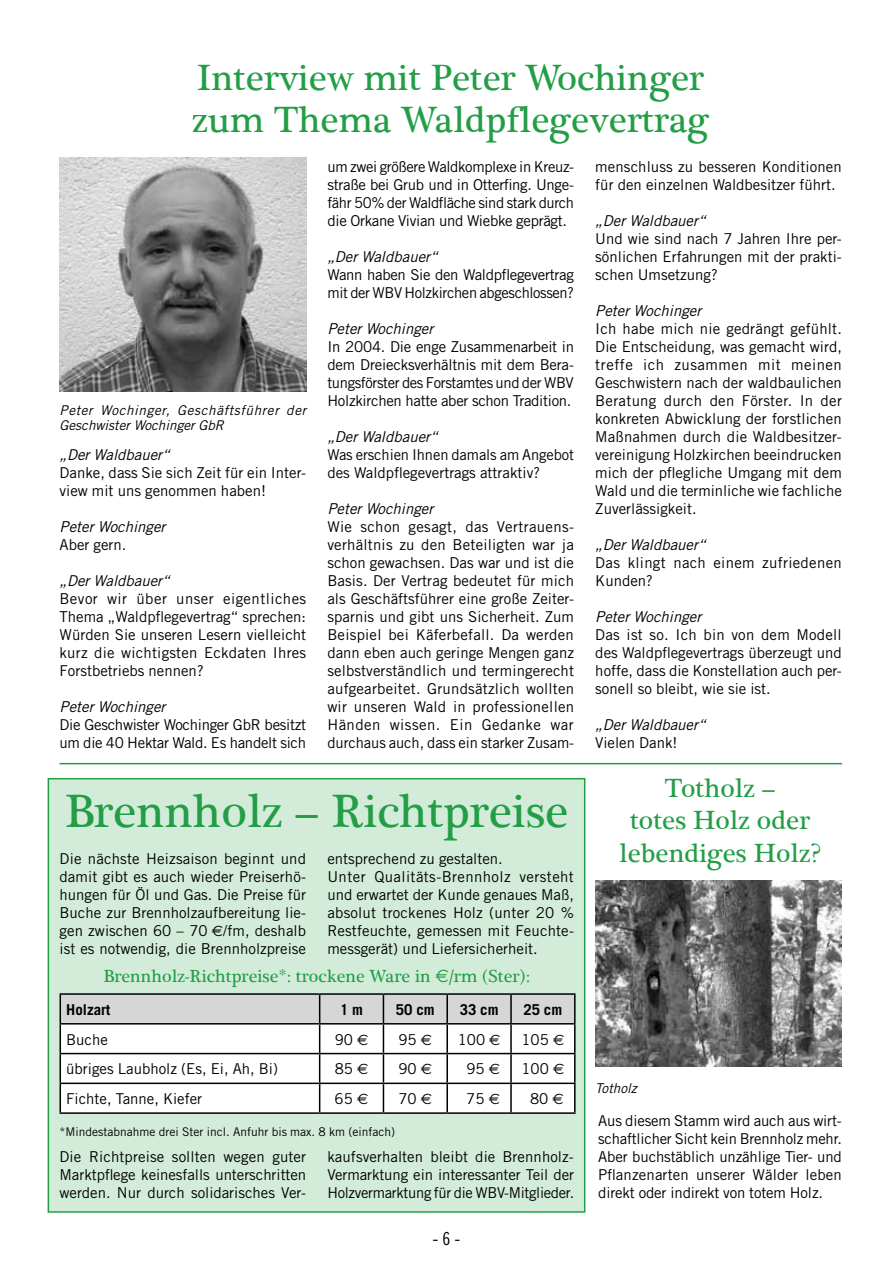
<style>
.page{position:relative;width:893px;height:1263px;background:#fff}
.page>*{position:absolute;margin:0;border:0;box-sizing:border-box;transform-origin:0 0}
.t1{font:48px "Plantagenet Cherokee";color:#239e46}
.t2{font:37.5px/42px "Plantagenet Cherokee";color:#239e46}
.t3{font:27px/32.4px "Plantagenet Cherokee";color:#239e46;text-align:center}
.t4{font:18px "Plantagenet Cherokee";color:#239e46}
.t5{font:18px "Trade Gothic Cond Eighteen";color:#000}
.t6{font:15px/18px "Trade Gothic";color:#000;text-align:justify}
.t7{font:italic 15px "Trade Gothic";color:#000}
.t8{font:15px/18px "Trade Gothic";letter-spacing:-.025em;color:#000}
.t9{font:15px/18px "Trade Gothic";letter-spacing:-.02em;color:#000}
.t10{font:15px/18px "Trade Gothic";letter-spacing:.02em;color:#000}
.t11{font:700 15px "Trade Gothic";color:#000}
.t12{font:italic 13.5px/15px "Trade Gothic";letter-spacing:.045em;color:#000}
.t13{font:italic 13.5px "Trade Gothic";color:#000}
.t14{font:12px "Trade Gothic";color:#000}
.s1{font-family:"Euro Sans"}
</style>
<div class="page">
<div style="left:48px;top:778px;width:537px;height:435px;background:#d3ecda;border:2px solid #239e46"></div>
<img style="left:60px;top:157px;width:246px;height:235px">
<hr style="left:60px;top:993px;width:260px;height:2px;background:#000">
<hr style="left:320px;top:993px;width:63px;height:2px;background:#000">
<hr style="left:383px;top:993px;width:64px;height:2px;background:#000">
<hr style="left:447px;top:993px;width:64px;height:2px;background:#000">
<hr style="left:511px;top:993px;width:65px;height:2px;background:#000">
<hr style="left:574px;top:995px;width:2px;height:28px;background:#000">
<hr style="left:511px;top:1023px;width:65px;height:1px;background:#000">
<hr style="left:574px;top:1024px;width:2px;height:29px;background:#000">
<hr style="left:511px;top:1053px;width:65px;height:1px;background:#000">
<hr style="left:574px;top:1054px;width:2px;height:28px;background:#000">
<svg style="left:60px;top:994px;width:515px;height:118px;background:#e6e6e6"></svg>
<hr style="left:447px;top:1082px;width:64px;height:2px;background:#000">
<hr style="left:446px;top:1084px;width:2px;height:28px;background:#000">
<hr style="left:511px;top:1082px;width:65px;height:2px;background:#000">
<hr style="left:510px;top:1084px;width:2px;height:28px;background:#000">
<hr style="left:574px;top:1084px;width:2px;height:28px;background:#000">
<hr style="left:60px;top:1112px;width:260px;height:2px;background:#000">
<hr style="left:320px;top:1112px;width:63px;height:2px;background:#000">
<hr style="left:383px;top:1112px;width:64px;height:2px;background:#000">
<hr style="left:447px;top:1112px;width:64px;height:2px;background:#000">
<hr style="left:511px;top:1112px;width:65px;height:2px;background:#000">
<hr style="left:60px;top:763px;width:782px;height:1px;background:#239e46">
<img style="left:595px;top:880px;width:247px;height:186px">
<h2 class="t2" style="left:192px;top:58px;width:518px">Interview mit Peter Wochinger zum Thema Waldpflegevertrag</h2>
<p class="t12" style="left:60px;top:402px;width:248px">Peter Wochinger, Geschäftsführer der<br>Geschwister Wochinger GbR</p>
<p class="t7" style="left:60px;top:445px;width:112px">„Der Waldbauer“</p>
<p class="t6" style="left:60px;top:463px;width:248px">Danke, dass Sie sich Zeit für ein Inter&shy;view mit uns genommen haben!</p>
<p class="t7" style="left:60px;top:517px;width:108px">Peter Wochinger</p>
<p class="t6" style="left:60px;top:535px;width:69px">Aber gern.</p>
<p class="t7" style="left:60px;top:571px;width:112px">„Der Waldbauer“</p>
<p class="t6" style="left:60px;top:589px;width:248px">Bevor wir über unser eigentliches Thema „Waldpflegevertrag“ sprechen:<br>Würden Sie unseren Lesern vielleicht kurz die wichtigsten Eckdaten Ihres Forstbetriebs nennen?</p>
<p class="t7" style="left:60px;top:697px;width:108px">Peter Wochinger</p>
<p class="t9" style="left:60px;top:715px;width:248px">Die Geschwister Wochinger GbR besitzt um die 40 Hektar Wald. Es handelt sich</p>
<p class="t6" style="left:327px;top:157px;width:248px">um zwei größere Waldkomplexe in Kreuz&shy;straße bei Grub und in Otterfing. Unge&shy;fähr 50% der Waldfläche sind stark durch die Orkane Vivian und Wiebke geprägt.</p>
<p class="t7" style="left:327px;top:247px;width:112px">„Der Waldbauer“</p>
<p class="t8" style="left:327px;top:265px;width:248px">Wann haben Sie den Waldpflegevertrag mit der WBV Holzkirchen abgeschlossen?</p>
<p class="t7" style="left:327px;top:319px;width:108px">Peter Wochinger</p>
<p class="t6" style="left:327px;top:337px;width:248px">In 2004. Die enge Zusammenarbeit in dem Dreiecksverhältnis mit dem Bera&shy;tungsförster des Forstamtes und der WBV Holzkirchen hatte aber schon Tradition.</p>
<p class="t7" style="left:327px;top:427px;width:112px">„Der Waldbauer“</p>
<p class="t6" style="left:327px;top:445px;width:248px">Was erschien Ihnen damals am Angebot des Waldpflegevertrags attraktiv?</p>
<p class="t7" style="left:327px;top:499px;width:108px">Peter Wochinger</p>
<p class="t6" style="left:327px;top:517px;width:248px">Wie schon gesagt, das Vertrauens&shy;verhältnis zu den Beteiligten war ja schon gewachsen. Das war und ist die Basis. Der Vertrag bedeutet für mich als Geschäftsführer eine große Zeiter&shy;sparnis und gibt uns Sicherheit. Zum Beispiel bei Käferbefall. Da werden dann eben auch geringe Mengen ganz selbstverständlich und termingerecht aufgearbeitet. Grundsätzlich wollten wir unseren Wald in professionellen Händen wissen. Ein Gedanke war durchaus auch, dass ein starker Zusam-</p>
<h1 class="t1" style="left:65px;top:783px;width:505px">Brennholz – Richtpreise</h1>
<p class="t6" style="left:60px;top:850px;width:248px">Die nächste Heizsaison beginnt und damit gibt es auch wieder Preiserhö&shy;hungen für Öl und Gas. Die Preise für Buche zur Brennholzaufbereitung lie&shy;gen zwischen 60 – 70 <span class="s1">€</span>/fm, deshalb ist es notwendig, die Brennholzpreise</p>
<p class="t6" style="left:327px;top:850px;width:248px;text-align:left">entsprechend zu gestalten.<br>Unter Qualitäts-Brennholz versteht und erwartet der Kunde genaues Maß, absolut trockenes Holz (unter 20 % Restfeuchte, gemessen mit Feuchte&shy;messgerät) und Liefersicherheit.</p>
<p class="t4" style="left:104px;top:966px;width:428px">Brennholz-Richtpreise*: trockene Ware in <span class="s1">€</span>/rm (Ster):</p>
<p class="t11" style="left:66px;top:1000px;width:46px">Holzart</p>
<p class="t11" style="left:340px;top:1000px;width:24px">1 m</p>
<p class="t11" style="left:396px;top:1000px;width:40px">50 cm</p>
<p class="t11" style="left:460px;top:1000px;width:40px">33 cm</p>
<p class="t11" style="left:523px;top:1000px;width:40px">25 cm</p>
<p class="t6" style="left:66px;top:1030px;width:43px">Buche</p>
<p class="t6" style="left:335px;top:1030px;width:35px">90 <span class="s1">€</span></p>
<p class="t6" style="left:398px;top:1030px;width:35px">95 <span class="s1">€</span></p>
<p class="t6" style="left:458px;top:1030px;width:44px">100 <span class="s1">€</span></p>
<p class="t6" style="left:521px;top:1030px;width:44px">105 <span class="s1">€</span></p>
<p class="t6" style="left:66px;top:1060px;width:213px">übriges Laubholz (Es, Ei, Ah, Bi)</p>
<p class="t6" style="left:335px;top:1060px;width:35px">85 <span class="s1">€</span></p>
<p class="t6" style="left:398px;top:1060px;width:35px">90 <span class="s1">€</span></p>
<p class="t6" style="left:466px;top:1060px;width:35px">95 <span class="s1">€</span></p>
<p class="t6" style="left:521px;top:1060px;width:44px">100 <span class="s1">€</span></p>
<p class="t6" style="left:66px;top:1089px;width:138px">Fichte, Tanne, Kiefer</p>
<p class="t6" style="left:335px;top:1089px;width:35px">65 <span class="s1">€</span></p>
<p class="t6" style="left:398px;top:1089px;width:35px">70 <span class="s1">€</span></p>
<p class="t6" style="left:466px;top:1089px;width:35px">75 <span class="s1">€</span></p>
<p class="t6" style="left:530px;top:1089px;width:35px">80 <span class="s1">€</span></p>
<p class="t14" style="left:60px;top:1125px;width:337px">*Mindestabnahme drei Ster incl. Anfuhr bis max. 8 km (einfach)</p>
<p class="t6" style="left:60px;top:1147px;width:248px">Die Richtpreise sollten wegen guter Marktpflege keinesfalls unterschritten werden. Nur durch solidarisches Ver-</p>
<p class="t6" style="left:327px;top:1147px;width:248px">kaufsverhalten bleibt die Brennholz-Vermarktung ein interessanter Teil der Holzvermarktung für die WBV-Mitglieder.</p>
<p class="t5" style="left:432px;top:1228px;width:29px">- 6 -</p>
<p class="t6" style="left:595px;top:157px;width:248px">menschluss zu besseren Konditionen für den einzelnen Waldbesitzer führt.</p>
<p class="t7" style="left:595px;top:211px;width:112px">„Der Waldbauer“</p>
<p class="t6" style="left:595px;top:229px;width:248px">Und wie sind nach 7 Jahren Ihre per&shy;sönlichen Erfahrungen mit der prakti&shy;schen Umsetzung?</p>
<p class="t7" style="left:595px;top:301px;width:108px">Peter Wochinger</p>
<p class="t6" style="left:595px;top:319px;width:248px">Ich habe mich nie gedrängt gefühlt.<br>Die Entscheidung, was gemacht wird, treffe ich zusammen mit meinen Geschwistern nach der waldbaulichen Beratung durch den Förster. In der konkreten Abwicklung der forstlichen Maßnahmen durch die Waldbesitzer&shy;vereinigung Holzkirchen beeindrucken mich der pflegliche Umgang mit dem Wald und die terminliche wie fachliche Zuverlässigkeit.</p>
<p class="t7" style="left:595px;top:535px;width:112px">„Der Waldbauer“</p>
<p class="t10" style="left:595px;top:553px;width:248px">Das klingt nach einem zufriedenen<br>Kunden?</p>
<p class="t7" style="left:595px;top:607px;width:108px">Peter Wochinger</p>
<p class="t6" style="left:595px;top:625px;width:248px">Das ist so. Ich bin von dem Modell des Waldpflegevertrags überzeugt und hoffe, dass die Konstellation auch per&shy;sonell so bleibt, wie sie ist.</p>
<p class="t7" style="left:595px;top:715px;width:112px">„Der Waldbauer“</p>
<p class="t6" style="left:595px;top:733px;width:84px">Vielen Dank!</p>
<h3 class="t3" style="left:619px;top:772px;width:204px">Totholz –<br>totes Holz oder lebendiges Holz?</h3>
<p class="t13" style="left:595px;top:1079px;width:43px">Totholz</p>
<p class="t6" style="left:598px;top:1111px;width:245px">Aus diesem Stamm wird auch aus wirt&shy;schaftlicher Sicht kein Brennholz mehr.<br>Aber buchstäblich unzählige Tier- und Pflanzenarten unserer Wälder leben direkt oder indirekt von totem Holz.</p>
</div>
